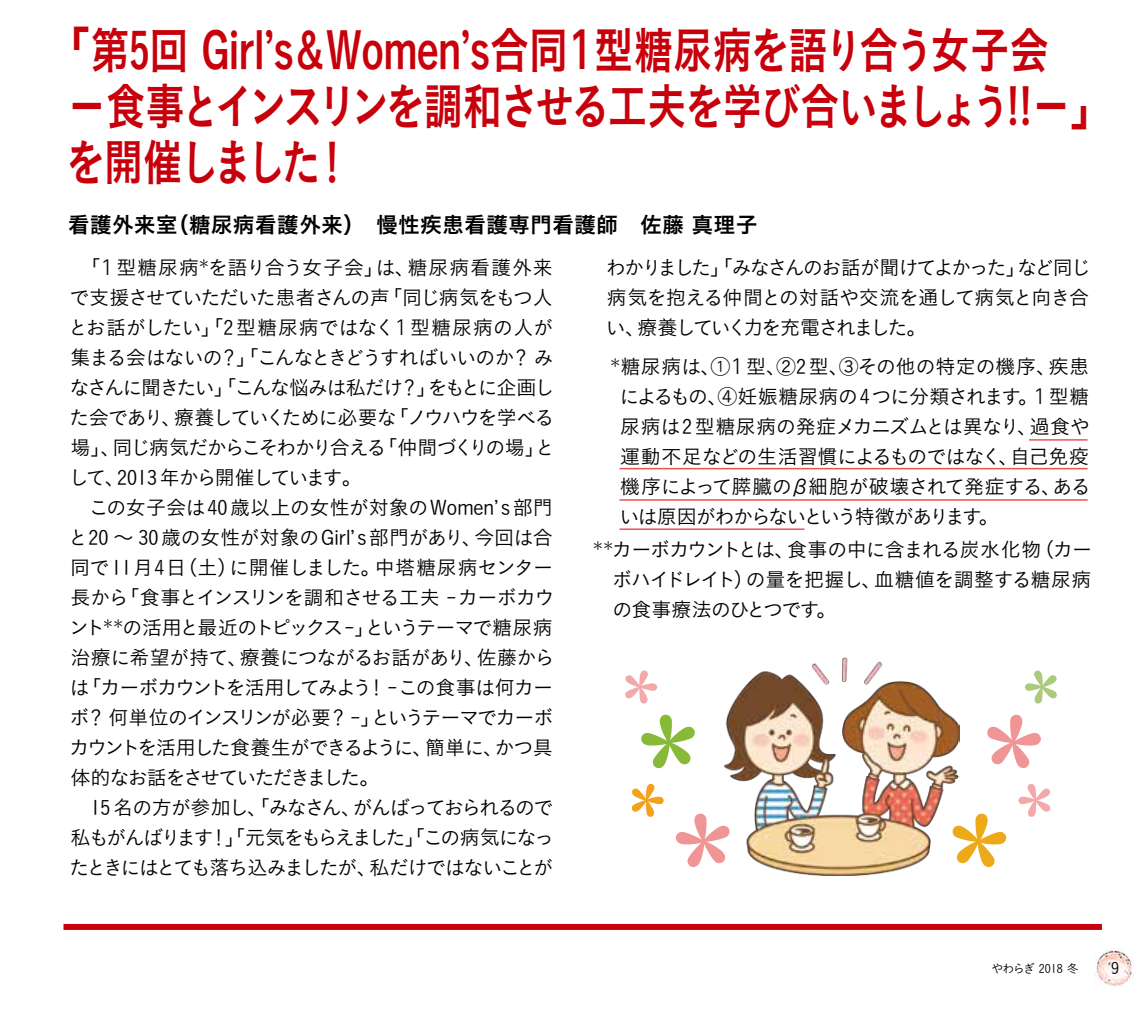
<style>
.page{position:relative;width:1138px;height:1009px;background:#fff}
.page>*{position:absolute;margin:0;border:0;box-sizing:border-box;transform-origin:0 0}
.t1{font:50px/56px "Koburina Go Std N W6";letter-spacing:-.05em;color:#c7000b;scale:.9 1}
.t2{font:22px "Koburina Go Std N W6";color:#000}
.t3{font:20px/30px "Koburina Go Std N W3";letter-spacing:-.06em;color:#000;text-align:justify}
.t4{font:16px "Koburina Go Std N W3";color:#000}
.t5{font:12px "Koburina Go Std N W3";letter-spacing:-.04em;color:#000}
.s1{font-family:"UD Shin Go Pro";font-weight:500}
.s2{font-family:"UD Shin Go Pro";font-weight:300}
</style>
<div class="page">
<hr style="left:619px;top:468px;width:468px;height:1px;background:#ea5450">
<hr style="left:1028px;top:439px;width:59px;height:2px;background:#ea5450">
<hr style="left:619px;top:499px;width:468px;height:2px;background:#ea5450">
<hr style="left:619px;top:528px;width:185px;height:2px;background:#ea5450">
<img style="left:1095px;top:950px;width:38px;height:37px">
<hr style="left:63px;top:0;width:1038px;height:1px;background:#c7000b">
<div style="left:63px;top:924px;width:1038px;height:6px;background:#c7000b"></div>
<img style="left:724px;top:657px;width:234px;height:219px">
<svg style="left:641px;top:714px;width:54px;height:55px"></svg>
<svg style="left:631px;top:783px;width:32px;height:34px"></svg>
<svg style="left:675px;top:813px;width:55px;height:55px"></svg>
<svg style="left:625px;top:670px;width:32px;height:34px"></svg>
<svg style="left:987px;top:714px;width:54px;height:55px"></svg>
<svg style="left:1018px;top:783px;width:32px;height:34px"></svg>
<svg style="left:951px;top:813px;width:55px;height:55px"></svg>
<svg style="left:1025px;top:670px;width:32px;height:34px"></svg>
<h1 class="t1" style="left:66px;top:23px;width:1166px;text-indent:-21px">「第5回 Girl’s＆Women’s合同<span class="s1">1</span>型糖尿病を語り合う女子会<br>－食事とインスリンを調和させる工夫を学び合いましょう!!－」を開催しました！</h1>
<p class="t2" style="left:68px;top:208px;width:691px">看護外来室（糖尿病看護外来）　慢性疾患看護専門看護師　佐藤 真理子</p>
<p class="t3" style="left:68px;top:252px;width:488px;text-align:left">　「<span class="s2">1</span>型糖尿病<sup>＊</sup>を語り合う女子会」は、糖尿病看護外来で支援させていただいた患者さんの声「同じ病気をもつ人とお話がしたい」「2型糖尿病ではなく<span class="s2">1</span>型糖尿病の人が集まる会はないの？」「こんなときどうすればいいのか？ みなさんに聞きたい」「こんな悩みは私だけ？」をもとに企画した会であり、療養していくために必要な「ノウハウを学べる場」、同じ病気だからこそわかり合える「仲間づくりの場」として、2013 年から開催しています。<br>　この女子会は40歳以上の女性が対象のWomen’s部門と20 ～ 30歳の女性が対象のGirl’s部門があり、今回は合同で11月4日（土）に開催しました。中塔糖尿病センター長から「食事とインスリンを調和させる工夫 -カーボカウント<sup>＊＊</sup>の活用と最近のトピックス -」というテーマで糖尿病治療に希望が持て、療養につながるお話があり、佐藤からは「カーボカウントを活用してみよう！-この食事は何カーボ？何単位のインスリンが必要？ -」というテーマでカーボカウントを活用した食養生ができるように、簡単に、かつ具体的なお話をさせていただきました。<br>　15 名の方が参加し、「みなさん、がんばっておられるので私もがんばります！」「元気をもらえました」「この病気になったときにはとても落ち込みましたが、私だけではないことが</p>
<p class="t3" style="left:606px;top:252px;width:486px">わかりました」「みなさんのお話が聞けてよかった」など同じ病気を抱える仲間との対話や交流を通して病気と向き合い、療養していく力を充電されました。</p>
<p class="t3" style="left:619px;top:351px;width:473px;text-indent:-10px"><sup>＊</sup>糖尿病は、<span class="s2">①1</span>型、②2型、③その他の特定の機序、疾患によるもの、④妊娠糖尿病の4つに分類されます。<span class="s2">1</span> 型糖尿病は2型糖尿病の発症メカニズムとは異なり、過食や運動不足などの生活習慣によるものではなく、自己免疫機序によって膵臓のβ細胞が破壊されて発症する、あるいは原因がわからないという特徴があります。</p>
<p class="t3" style="left:612px;top:534px;width:481px;text-indent:-20px"><sup>＊＊</sup>カーボカウントとは、食事の中に含まれる炭水化物（カーボハイドレイト）の量を把握し、血糖値を調整する糖尿病の食事療法のひとつです。</p>
<p class="t5" style="left:991px;top:959px;width:89px">やわらぎ 2018 冬</p>
<p class="t4" style="left:1110px;top:956px;width:9px">9</p>
</div>
